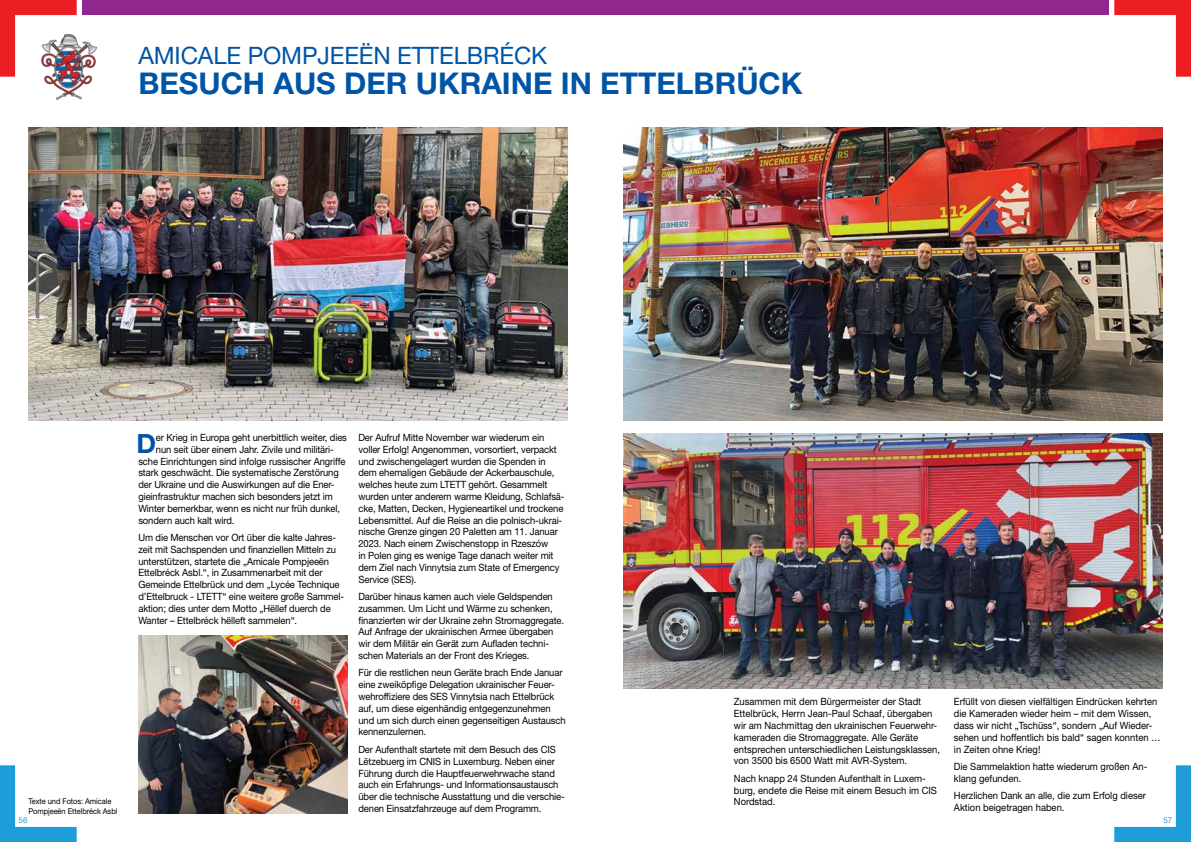
<style>
.page{position:relative;width:1191px;height:842px;background:#fff}
.page>*{position:absolute;margin:0;border:0;box-sizing:border-box;transform-origin:0 0}
.t1{font:700 30px "Helvetica Neue LT Std";color:#0054a6}
.t2{font:700 26.5px "Helvetica Neue LT Std";color:#0054a6}
.t3{font:24px "Helvetica Neue LT Std";letter-spacing:-.005em;color:#0054a6}
.t4{font:10px/11.8px "Helvetica Neue LT Std";letter-spacing:-.01em;color:#000;scale:.94 1}
.t5{font:8px/9.6px "Helvetica Neue LT Std";letter-spacing:-.01em;color:#000;scale:.94 1}
.t6{font:8px "Helvetica Neue LT Std";color:#1e9dd8}
</style>
<div class="page">
<img style="left:44px;top:41px;width:54px;height:59px">
<img style="left:138px;top:635px;width:209px;height:179px">
<img style="left:28px;top:128px;width:539px;height:293px">
<img style="left:624px;top:434px;width:538px;height:255px">
<img style="left:624px;top:128px;width:538px;height:293px">
<svg style="left:0;top:765px;width:77px;height:77px"></svg>
<svg style="left:1114px;top:765px;width:77px;height:77px"></svg>
<img style="left:0;top:0;width:77px;height:77px">
<svg style="left:1114px;top:0;width:77px;height:77px"></svg>
<div style="left:82px;top:0;width:1026px;height:15px;background:#90278f"></div>
<h3 class="t3" style="left:138px;top:41px;width:410px">AMICALE POMPJEEËN ETTELBRÉCK</h3>
<h1 class="t1" style="left:138px;top:64px;width:665px">BESUCH AUS DER UKRAINE IN ETTELBRÜCK</h1>
<p class="t5" style="left:28px;top:796px;width:96px">Texte und Fotos: Amicale<br>Pompjeeën Ettelbréck Asbl</p>
<h2 class="t2" style="left:136px;top:427px;width:21px">D</h2>
<p class="t4" style="left:156px;top:431px;width:205px">er Krieg in Europa geht unerbittlich weiter, dies</p>
<p class="t4" style="left:156px;top:443px;width:191px">nun seit über einem Jahr. Zivile und militäri-</p>
<p class="t4" style="left:138px;top:455px;width:222px">sche Einrichtungen sind infolge russischer Angriffe</p>
<p class="t4" style="left:138px;top:467px;width:215px">stark geschwächt. Die systematische Zerstörung</p>
<p class="t4" style="left:138px;top:478px;width:210px">der Ukraine und die Auswirkungen auf die Ener-</p>
<p class="t4" style="left:138px;top:490px;width:208px">gieinfrastruktur machen sich besonders jetzt im</p>
<p class="t4" style="left:138px;top:502px;width:216px">Winter bemerkbar, wenn es nicht nur früh dunkel,</p>
<p class="t4" style="left:138px;top:514px;width:104px">sondern auch kalt wird.</p>
<p class="t4" style="left:138px;top:531px;width:220px">Um die Menschen vor Ort über die kalte Jahres&shy;zeit mit Sachspenden und finanziellen Mitteln zu unterstützen, startete die „Amicale Pompjeeën Ettelbréck Asbl.“, in Zusammenarbeit mit der Gemeinde Ettelbrück und dem „Lycée Technique d’Ettelbruck - LTETT“ eine weitere große Sammel&shy;aktion; dies unter dem Motto „Hëllef duerch de Wanter – Ettelbréck hëlleft sammelen“.</p>
<p class="t4" style="left:358px;top:431px;width:221px">Der Aufruf Mitte November war wiederum ein voller Erfolg! Angenommen, vorsortiert, verpackt und zwischengelagert wurden die Spenden in dem ehemaligen Gebäude der Ackerbauschule, welches heute zum LTETT gehört. Gesammelt wurden unter anderem warme Kleidung, Schlafsä&shy;cke, Matten, Decken, Hygieneartikel und trockene Lebensmittel. Auf die Reise an die polnisch-ukrai&shy;nische Grenze gingen 20 Paletten am 11. Januar 2023. Nach einem Zwischenstopp in Rzeszów<br>in Polen ging es wenige Tage danach weiter mit dem Ziel nach Vinnytsia zum State of Emergency Service (SES).</p>
<p class="t4" style="left:358px;top:590px;width:220px">Darüber hinaus kamen auch viele Geldspenden zusammen. Um Licht und Wärme zu schenken, finanzierten wir der Ukraine zehn Stromaggregate.<br>Auf Anfrage der ukrainischen Armee übergaben wir dem Militär ein Gerät zum Aufladen techni&shy;schen Materials an der Front des Krieges.</p>
<p class="t4" style="left:358px;top:667px;width:222px">Für die restlichen neun Geräte brach Ende Januar eine zweiköpfige Delegation ukrainischer Feuer&shy;wehroffiziere des SES Vinnytsia nach Ettelbrück auf, um diese eigenhändig entgegenzunehmen und um sich durch einen gegenseitigen Austausch kennenzulernen.</p>
<p class="t4" style="left:358px;top:743px;width:221px">Der Aufenthalt startete mit dem Besuch des CIS Lëtzebuerg im CNIS in Luxemburg. Neben einer Führung durch die Hauptfeuerwehrwache stand auch ein Erfahrungs- und Informationsaustausch über die technische Ausstattung und die verschie&shy;denen Einsatzfahrzeuge auf dem Programm.</p>
<p class="t4" style="left:734px;top:696px;width:221px">Zusammen mit dem Bürgermeister der Stadt Ettelbrück, Herrn Jean-Paul Schaaf, übergaben wir am Nachmittag den ukrainischen Feuerwehr&shy;kameraden die Stromaggregate. Alle Geräte entsprechen unterschiedlichen Leistungsklassen, von 3500 bis 6500 Watt mit AVR-System.</p>
<p class="t4" style="left:734px;top:772px;width:218px">Nach knapp 24 Stunden Aufenthalt in Luxem&shy;burg, endete die Reise mit einem Besuch im CIS<br>Nordstad.</p>
<p class="t4" style="left:954px;top:696px;width:221px">Erfüllt von diesen vielfältigen Eindrücken kehrten die Kameraden wieder heim – mit dem Wissen, dass wir nicht „Tschüss“, sondern „Auf Wieder&shy;sehen und hoffentlich bis bald“ sagen konnten … in Zeiten ohne Krieg!</p>
<p class="t4" style="left:954px;top:760px;width:207px">Die Sammelaktion hatte wiederum großen An&shy;klang gefunden.</p>
<p class="t4" style="left:954px;top:790px;width:206px">Herzlichen Dank an alle, die zum Erfolg dieser<br>Aktion beigetragen haben.</p>
<p class="t6" style="left:19px;top:816px;width:10px">56</p>
<p class="t6" style="left:1163px;top:816px;width:10px">57</p>
</div>
